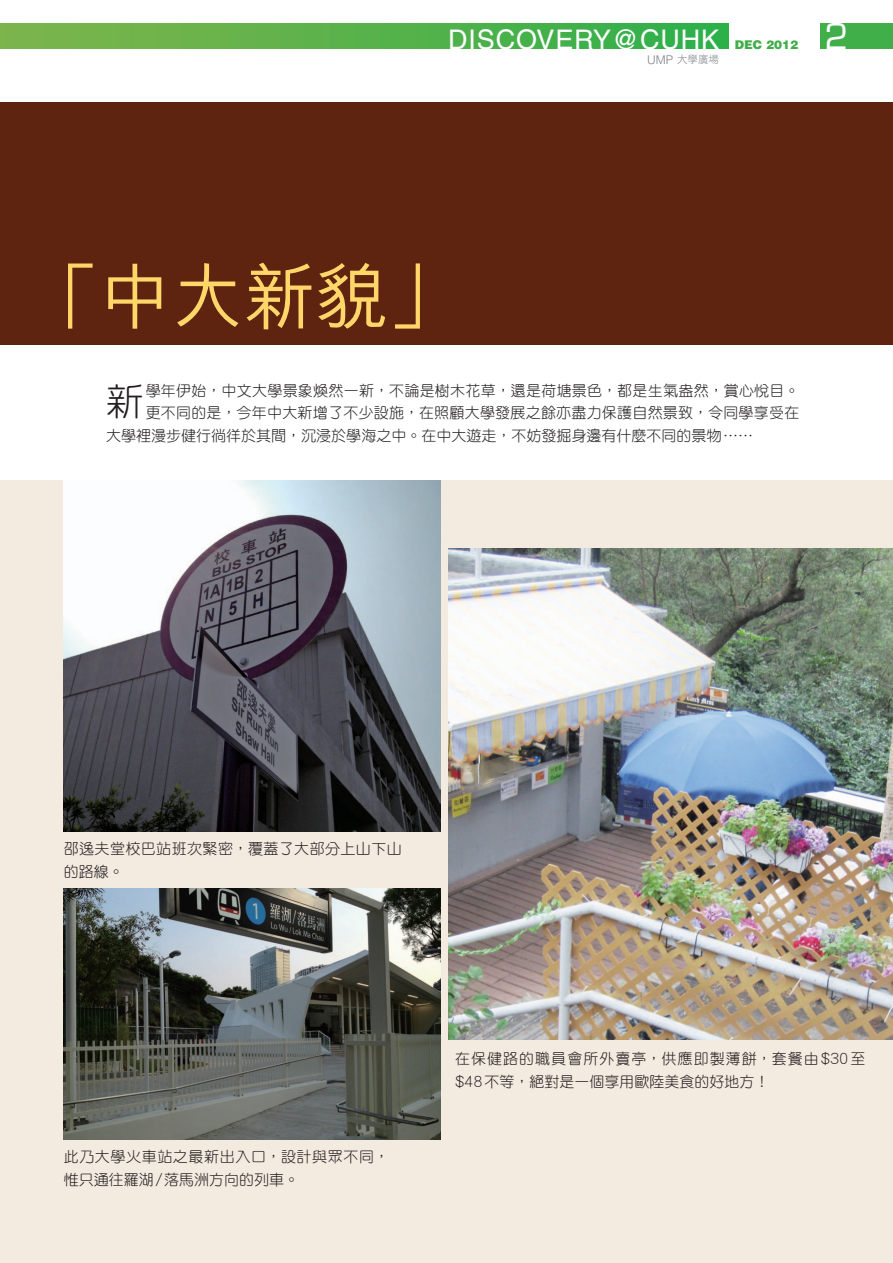
<style>
.page{position:relative;width:893px;height:1263px;background:#fff}
.page>*{position:absolute;margin:0;border:0;box-sizing:border-box;transform-origin:0 0}
.body_chi{font:500 72px "M Hei HK";color:#fed669}
.body_chi-2{font:37.5px "DF Yuan HK W3";color:#231f20}
.t1{font:34.5px "Eurostile";color:#fff}
.t2{font:27px "Helvetica LT Std";letter-spacing:.03em;color:#fff}
.body_chi-3{font:15px/22.5px "DF Yuan HK W3";letter-spacing:.015em;color:#231f20}
.body_chi-4{font:15px/22.5px "DF Yuan HK W3";letter-spacing:.07em;color:#231f20}
.body_chi-5{font:15px/22.5px "DF Yuan HK W3";letter-spacing:.04em;color:#231f20}
.t3{font:900 12px "Helvetica LT Std";color:#40ae49}
.t4{font:300 12px "Helvetica LT Std";color:#808285}
.t5{font:10.5px "DF Hei HK W3";color:#808285}
</style>
<div class="page">
<div style="left:0;top:102px;width:893px;height:242px;background:#5f2410"></div>
<div style="left:0;top:480px;width:893px;height:783px;background:#f3eae0"></div>
<div style="left:0;top:23px;width:728px;height:26px;background:linear-gradient(to right,#80b44c,#2eb04b)"></div>
<div style="left:821px;top:23px;width:72px;height:26px;background:#40ae49"></div>
<img style="left:449px;top:549px;width:444px;height:490px">
<img style="left:64px;top:480px;width:376px;height:351px">
<img style="left:64px;top:889px;width:376px;height:251px">
<h3 class="t2" style="left:448px;top:24px;width:272px">DISCOVERY@CUHK</h3>
<p class="t1" style="left:825px;top:16px;width:25px">2</p>
<p class="t4" style="left:647px;top:52px;width:27px">UMP</p>
<p class="t5" style="left:677px;top:54px;width:43px">大學廣場</p>
<p class="t3" style="left:735px;top:37px;width:65px">DEC 2012</p>
<p class="body_chi" style="left:28px;top:245px;width:434px">「中大新貌」</p>
<p class="body_chi-2" style="left:106px;top:381px;width:39px">新</p>
<p class="body_chi-3" style="left:146px;top:379px;width:655px">學年伊始，中文大學景象煥然一新，不論是樹木花草，還是荷塘景色，都是生氣盎然，賞心悅目。</p>
<p class="body_chi-3" style="left:146px;top:401px;width:655px">更不同的是，今年中大新增了不少設施，在照顧大學發展之餘亦盡力保護自然景致，令同學享受在</p>
<p class="body_chi-3" style="left:106px;top:424px;width:648px">大學裡漫步健行徜徉於其間，沉浸於學海之中。在中大遊走，不妨發掘身邊有什麼不同的景物⋯⋯</p>
<p class="body_chi-3" style="left:64px;top:837px;width:339px">邵逸夫堂校巴站班次緊密，覆蓋了大部分上山下山的路線。</p>
<p class="body_chi-5" style="left:64px;top:1145px;width:327px">此乃大學火車站之最新出入口，設計與眾不同，惟只通往羅湖/落馬洲方向的列車。</p>
<p class="body_chi-4" style="left:455px;top:1047px;width:412px">在保健路的職員會所外賣亭，供應即製薄餅，套餐由$30至$48不等，絕對是一個享用歐陸美食的好地方！</p>
</div>
